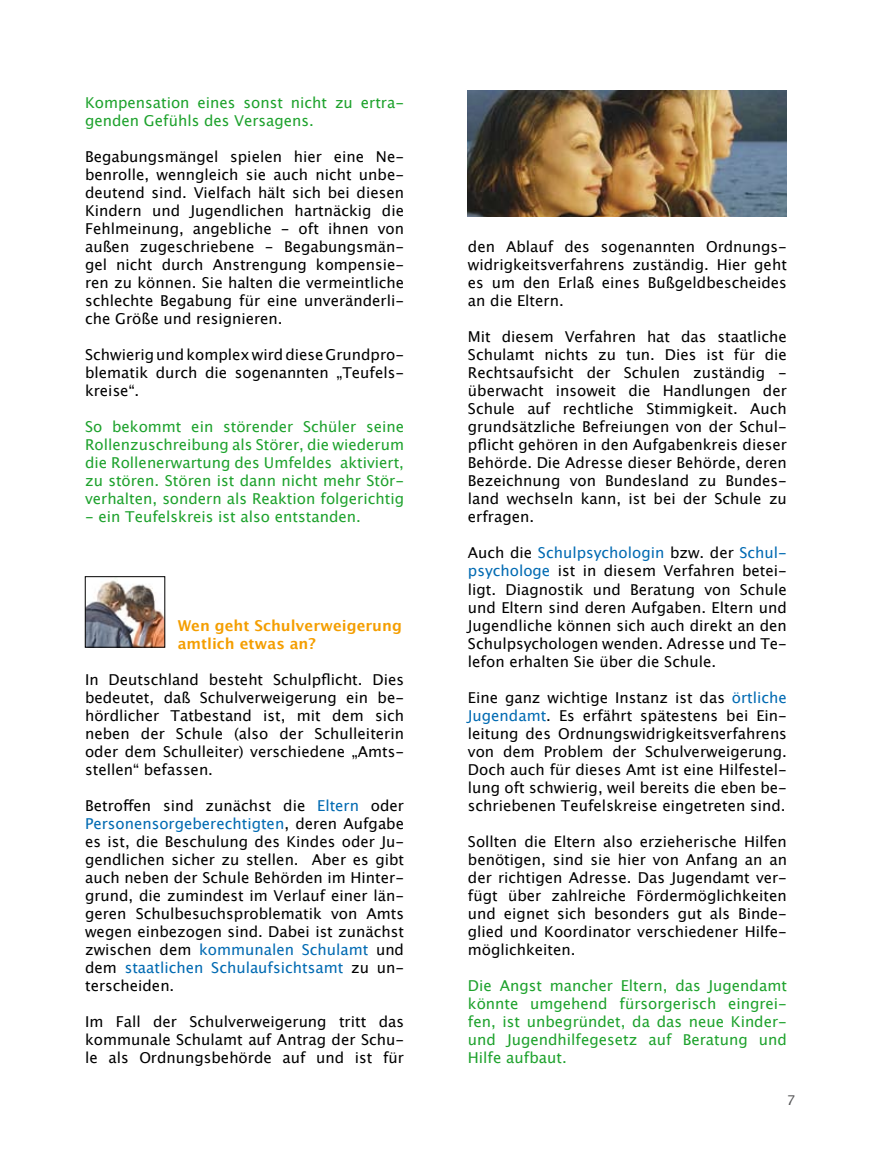
<style>
.page{position:relative;width:872px;height:1149px;background:#fff}
.page>*{position:absolute;margin:0;border:0;box-sizing:border-box;transform-origin:0 0}
.t1{font:15px/18px "Lucida Grande";color:#000;text-align:justify}
.t2{font:15px/18px "Lucida Grande";color:#1ea22d;text-align:justify}
.t3{font:700 15px/18px "Lucida Grande";color:#f49e00}
.t4{font:13.5px "Lucida Grande";color:#58585a}
.s1{color:#006ab2}
</style>
<div class="page">
<img style="left:87px;top:578px;width:76px;height:67px">
<div style="left:85px;top:576px;width:80px;height:71px;border:1px solid #000"></div>
<img style="left:468px;top:90px;width:319px;height:126px">
<p class="t2" style="left:85px;top:94px;width:320px">Kompensation eines sonst nicht zu ertra&shy;genden Gefühls des Versagens.</p>
<p class="t1" style="left:85px;top:148px;width:320px;text-align:left">Begabungsmängel spielen hier eine Ne&shy;benrolle, wenngleich sie auch nicht unbe&shy;deutend sind. Vielfach hält sich bei diesen Kindern und Jugendlichen hartnäckig die Fehlmeinung, angebliche - oft ihnen von außen zugeschriebene - Begabungsmän&shy;gel nicht durch Anstrengung kompensie&shy;ren zu können. Sie halten die vermeintliche schlechte Begabung für eine unveränderli&shy;che Größe und resignieren.</p>
<p class="t1" style="left:85px;top:346px;width:320px">Schwierig und komplex wird diese Grundpro&shy;blematik durch die sogenannten „Teufels&shy;kreise“.</p>
<p class="t2" style="left:85px;top:418px;width:320px">So bekommt ein störender Schüler seine Rollenzuschreibung als Störer, die wiederum die Rollenerwartung des Umfeldes aktiviert, zu stören. Stören ist dann nicht mehr Stör&shy;verhalten, sondern als Reaktion folgerichtig</p>
<p class="t2" style="left:85px;top:508px;width:277px">- ein Teufelskreis ist also entstanden.</p>
<p class="t3" style="left:178px;top:616px;width:226px">Wen geht Schulverweigerung amtlich etwas an?</p>
<p class="t1" style="left:85px;top:670px;width:320px">In Deutschland besteht Schulpflicht. Dies bedeutet, daß Schulverweigerung ein be&shy;hördlicher Tatbestand ist, mit dem sich neben der Schule (also der Schulleiterin oder dem Schulleiter) verschiedene „Amts&shy;stellen“ befassen.</p>
<p class="t1" style="left:85px;top:796px;width:320px">Betroffen sind zunächst die <span class="s1">Eltern</span> oder <span class="s1">Personensorgeberechtigten</span>, deren Aufgabe es ist, die Beschulung des Kindes oder Ju&shy;gendlichen sicher zu stellen. Aber es gibt auch neben der Schule Behörden im Hinter&shy;grund, die zumindest im Verlauf einer län&shy;geren Schulbesuchsproblematik von Amts wegen einbezogen sind. Dabei ist zunächst zwischen dem <span class="s1">kommunalen Schulamt</span> und dem <span class="s1">staatlichen Schulaufsichtsamt</span> zu un&shy;terscheiden.</p>
<p class="t1" style="left:85px;top:1012px;width:320px">Im Fall der Schulverweigerung tritt das kommunale Schulamt auf Antrag der Schu&shy;le als Ordnungsbehörde auf und ist für</p>
<p class="t1" style="left:468px;top:238px;width:320px;text-align:left">den Ablauf des sogenannten Ordnungs&shy;widrigkeitsverfahrens zuständig. Hier geht es um den Erlaß eines Bußgeldbescheides an die Eltern.</p>
<p class="t1" style="left:468px;top:328px;width:320px">Mit diesem Verfahren hat das staatliche Schulamt nichts zu tun. Dies ist für die Rechtsaufsicht der Schulen zuständig - überwacht insoweit die Handlungen der Schule auf rechtliche Stimmigkeit. Auch grundsätzliche Befreiungen von der Schul&shy;pflicht gehören in den Aufgabenkreis dieser Behörde. Die Adresse dieser Behörde, deren Bezeichnung von Bundesland zu Bundes&shy;land wechseln kann, ist bei der Schule zu erfragen.</p>
<p class="t1" style="left:468px;top:544px;width:320px">Auch die <span class="s1">Schulpsychologin</span> bzw. der <span class="s1">Schul&shy;psychologe</span> ist in diesem Verfahren betei&shy;ligt. Diagnostik und Beratung von Schule und Eltern sind deren Aufgaben. Eltern und Jugendliche können sich auch direkt an den Schulpsychologen wenden. Adresse und Te&shy;lefon erhalten Sie über die Schule.</p>
<p class="t1" style="left:468px;top:688px;width:320px">Eine ganz wichtige Instanz ist das <span class="s1">örtliche Jugendamt</span>. Es erfährt spätestens bei Ein&shy;leitung des Ordnungswidrigkeitsverfahrens von dem Problem der Schulverweigerung.<br>Doch auch für dieses Amt ist eine Hilfestel&shy;lung oft schwierig, weil bereits die eben be&shy;schriebenen Teufelskreise eingetreten sind.</p>
<p class="t1" style="left:468px;top:832px;width:320px">Sollten die Eltern also erzieherische Hilfen benötigen, sind sie hier von Anfang an an der richtigen Adresse. Das Jugendamt ver&shy;fügt über zahlreiche Fördermöglichkeiten und eignet sich besonders gut als Binde&shy;glied und Koordinator verschiedener Hilfe&shy;möglichkeiten.</p>
<p class="t2" style="left:468px;top:976px;width:320px">Die Angst mancher Eltern, das Jugendamt könnte umgehend fürsorgerisch eingrei&shy;fen, ist unbegründet, da das neue Kinder&shy;und Jugendhilfegesetz auf Beratung und Hilfe aufbaut.</p>
<p class="t4" style="left:787px;top:1092px;width:10px">7</p>
</div>
